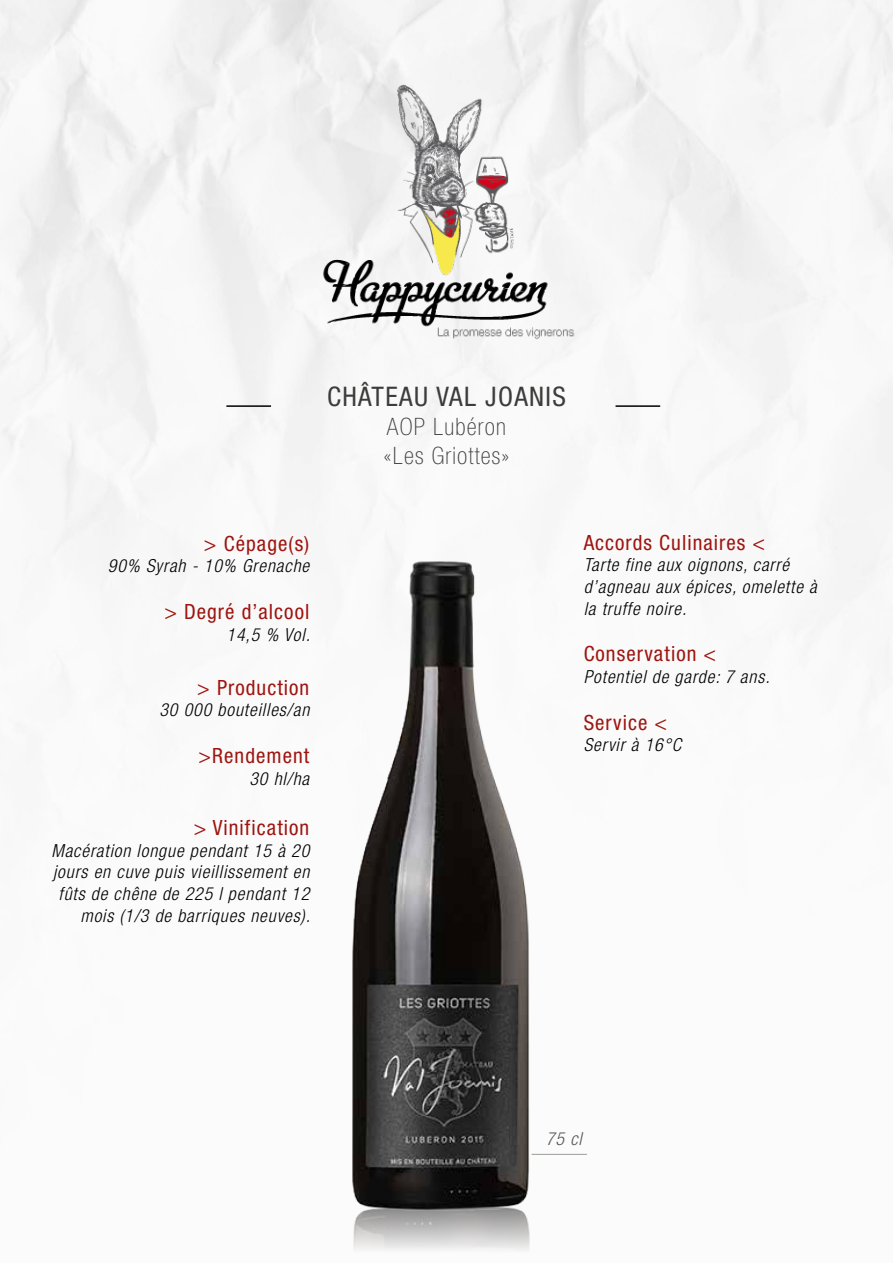
<style>
.page{position:relative;width:893px;height:1263px;background:#fff}
.page>*{position:absolute;margin:0;border:0;box-sizing:border-box;transform-origin:0 0}
.t1{font:condensed 27px "Helvetica Neue LT Std";letter-spacing:.05em;color:#3c3c3b}
.t2{font:100 condensed 24px/28.8px "Helvetica Neue LT Std";letter-spacing:.05em;color:#3c3c3b}
.t3{font:condensed 21px "Helvetica Neue LT Std";letter-spacing:.05em;color:#9e1510}
.t4{font:italic 300 condensed 18px/21.6px "Helvetica Neue LT Std";letter-spacing:.05em;color:#000;text-align:right}
.t5{font:italic 300 condensed 18px "Helvetica Neue LT Std";color:#575756}
</style>
<div class="page">
<img style="left:351px;top:1217px;width:180px;height:35px">
<img style="left:306px;top:67px;width:281px;height:274px">
<img style="left:351px;top:526px;width:180px;height:691px">
<hr style="left:226px;top:405px;width:45px;height:2px;background:#000">
<hr style="left:616px;top:405px;width:44px;height:2px;background:#000">
<hr style="left:531px;top:1154px;width:56px;height:1px;background:#9d9d9c">
<h1 class="t1" style="left:327px;top:381px;width:240px">CHÂTEAU VAL JOANIS</h1>
<h2 class="t2" style="left:384px;top:412px;width:127px">AOP Lubéron «Les Griottes»</h2>
<p class="t3" style="left:204px;top:531px;width:107px">&gt; Cépage(s)</p>
<p class="t4" style="left:108px;top:556px;width:203px">90% Syrah - 10% Grenache</p>
<p class="t3" style="left:164px;top:600px;width:146px">&gt; Degré d’alcool</p>
<p class="t4" style="left:226px;top:624px;width:85px">14,5 % Vol.</p>
<p class="t3" style="left:197px;top:675px;width:113px">&gt; Production</p>
<p class="t4" style="left:159px;top:700px;width:151px">30 000 bouteilles/an</p>
<p class="t3" style="left:199px;top:744px;width:112px">&gt;Rendement</p>
<p class="t4" style="left:249px;top:768px;width:61px">30 hl/ha</p>
<p class="t3" style="left:194px;top:816px;width:117px">&gt; Vinification</p>
<p class="t4" style="left:51px;top:840px;width:260px">Macération longue pendant 15 à 20 jours en cuve puis vieillissement en fûts de chêne de 225 l pendant 12 mois (1/3 de barriques neuves).</p>
<p class="t3" style="left:584px;top:530px;width:183px">Accords Culinaires &lt;</p>
<p class="t4" style="left:584px;top:555px;width:235px;text-align:left">Tarte fine aux oignons, carré d’agneau aux épices, omelette à la truffe noire.</p>
<p class="t3" style="left:584px;top:642px;width:134px">Conservation &lt;</p>
<p class="t4" style="left:584px;top:666px;width:187px">Potentiel de garde: 7 ans.</p>
<p class="t3" style="left:584px;top:710px;width:85px">Service &lt;</p>
<p class="t4" style="left:584px;top:735px;width:99px">Servir à 16°C</p>
<p class="t5" style="left:546px;top:1128px;width:37px">75 cl</p>
</div>
